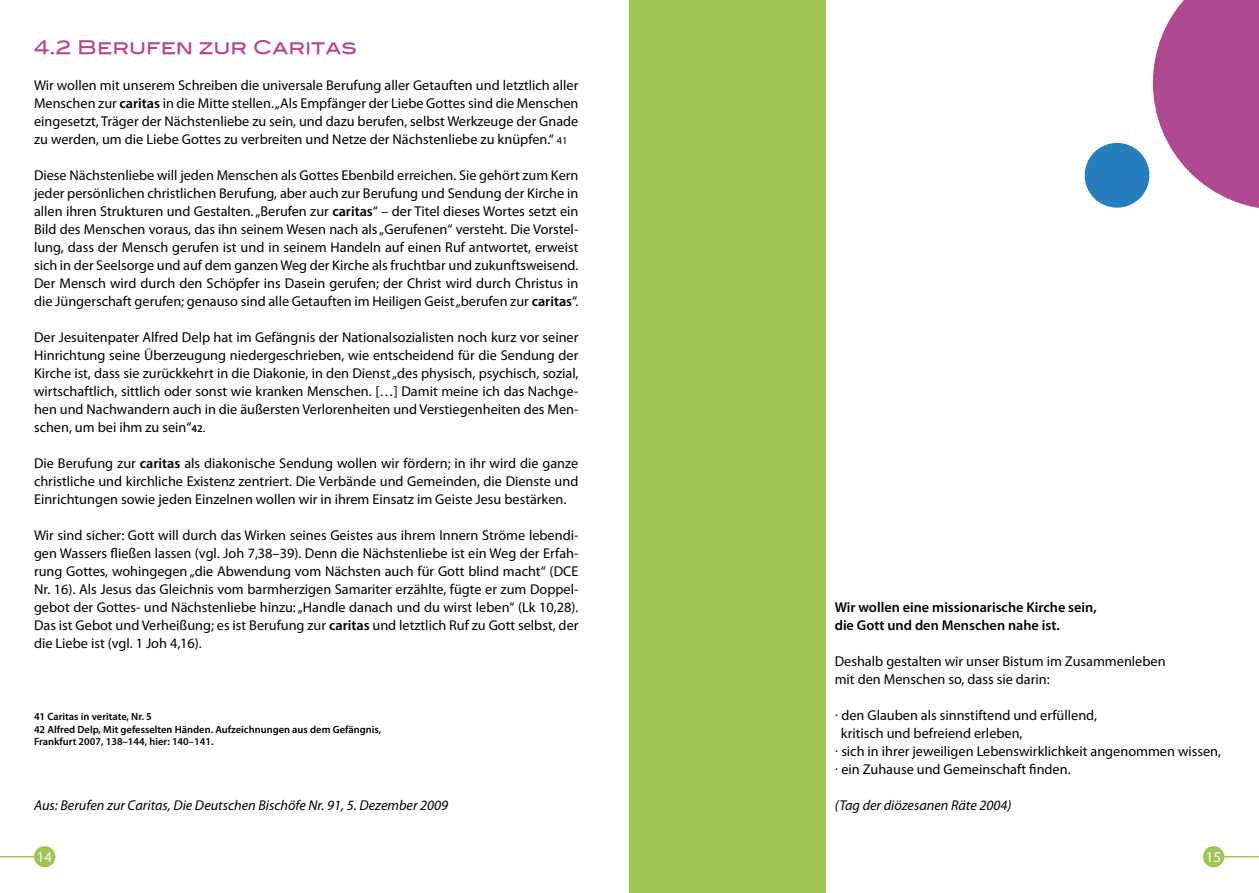
<style>
.page{position:relative;width:1259px;height:893px;background:#fff}
.page>*{position:absolute;margin:0;border:0;box-sizing:border-box;transform-origin:0 0}
.t1{font:18.75px "Blair Md ITCTT Medium";color:#af4991}
.t2{font:15px "Myriad Pro";color:#fff}
.t3{font:14.25px/18px "Myriad Pro";color:#000;text-align:justify}
.t4{font:italic 14.25px "Myriad Pro";color:#000}
.t5{font:600 14.25px/18px "Myriad Pro";color:#000}
.t6{font:600 10.5px/12.6px "Myriad Pro";color:#000}
.s1{font-weight:600}
.s2{font-size:10.5px}
.s3{font-weight:600;font-size:10.5px}
.s4{font-family:"Calibri"}
</style>
<div class="page">
<hr style="left:0;top:856px;width:55px;height:1px;background:#9ec551">
<div style="left:34px;top:846px;width:21px;height:21px;background:#9ec551;border-radius:50%"></div>
<hr style="left:1203px;top:856px;width:56px;height:1px;background:#9ec551">
<div style="left:1203px;top:846px;width:21px;height:21px;background:#9ec551;border-radius:50%"></div>
<div style="left:629px;top:0;width:197px;height:893px;background:#9ec551"></div>
<svg style="left:1084px;top:0;width:175px;height:208px"></svg>
<h1 class="t1" style="left:34px;top:32px;width:324px">4.2 Berufen zur Caritas</h1>
<p class="t3" style="left:34px;top:76px;width:546px">Wir wollen mit unserem Schreiben die universale Berufung aller Getauften und letztlich aller Menschen zur <span class="s1">caritas</span> in die Mitte stellen. „Als Empfänger der Liebe Gottes sind die Menschen eingesetzt, Träger der Nächstenliebe zu sein, und dazu berufen, selbst Werkzeuge der Gnade zu werden, um die Liebe Gottes zu verbreiten und Netze der Nächstenliebe zu knüpfen.“ <span class="s2">41</span></p>
<p class="t3" style="left:34px;top:166px;width:546px">Diese Nächstenliebe will jeden Menschen als Gottes Ebenbild erreichen. Sie gehört zum Kern jeder persönlichen christlichen Berufung, aber auch zur Berufung und Sendung der Kirche in allen ihren Strukturen und Gestalten. „Berufen zur <span class="s1">caritas</span>“ – der Titel dieses Wortes setzt ein Bild des Menschen voraus, das ihn seinem Wesen nach als „Gerufenen“ versteht. Die Vorstel&shy;lung, dass der Mensch gerufen ist und in seinem Handeln auf einen Ruf antwortet, erweist sich in der Seelsorge und auf dem ganzen Weg der Kirche als fruchtbar und zukunftsweisend.<br>Der Mensch wird durch den Schöpfer ins Dasein gerufen; der Christ wird durch Christus in die Jüngerschaft gerufen; genauso sind alle Getauften im Heiligen Geist „berufen zur <span class="s1">caritas</span>“.</p>
<p class="t3" style="left:34px;top:328px;width:546px">Der Jesuitenpater Alfred Delp hat im Gefängnis der Nationalsozialisten noch kurz vor seiner Hinrichtung seine Überzeugung niedergeschrieben, wie entscheidend für die Sendung der Kirche ist, dass sie zurückkehrt in die Diakonie, in den Dienst „des physisch, psychisch, sozial, wirtschaftlich, sittlich oder sonst wie kranken Menschen. […] Damit meine ich das Nachge&shy;hen und Nachwandern auch in die äußersten Verlorenheiten und Verstiegenheiten des Men&shy;schen, um bei ihm zu sein“<span class="s3">42.</span></p>
<p class="t3" style="left:34px;top:454px;width:546px">Die Berufung zur <span class="s1">caritas</span> als diakonische Sendung wollen wir fördern; in ihr wird die ganze christliche und kirchliche Existenz zentriert. Die Verbände und Gemeinden, die Dienste und Einrichtungen sowie jeden Einzelnen wollen wir in ihrem Einsatz im Geiste Jesu bestärken.</p>
<p class="t3" style="left:34px;top:526px;width:546px">Wir sind sicher: Gott will durch das Wirken seines Geistes aus ihrem Innern Ströme lebendi&shy;gen Wassers fließen lassen (vgl. Joh 7,38–39). Denn die Nächstenliebe ist ein Weg der Erfah&shy;rung Gottes, wohingegen „die Abwendung vom Nächsten auch für Gott blind macht“ (DCE Nr. 16). Als Jesus das Gleichnis vom barmherzigen Samariter erzählte, fügte er zum Doppel&shy;gebot der Gottes- und Nächstenliebe hinzu: „Handle danach und du wirst leben“ (Lk 10,28).<br>Das ist Gebot und Verheißung; es ist Berufung zur <span class="s1">caritas</span> und letztlich Ruf zu Gott selbst, der die Liebe ist (vgl. 1 Joh 4,16).</p>
<p class="t6" style="left:34px;top:710px;width:349px">41 Caritas in veritate, Nr. 5<br>42 Alfred Delp, Mit gefesselten Händen. Aufzeichnungen aus dem Gefängnis,<br>Frankfurt 2007, 138–144, hier: 140–141.</p>
<p class="t4" style="left:34px;top:796px;width:416px">Aus: Berufen zur Caritas, Die Deutschen Bischöfe Nr. 91, 5. Dezember 2009</p>
<p class="t5" style="left:834px;top:598px;width:263px">Wir wollen eine missionarische Kirche sein, die Gott und den Menschen nahe ist.</p>
<p class="t3" style="left:834px;top:652px;width:332px">Deshalb gestalten wir unser Bistum im Zusammenleben mit den Menschen so, dass sie darin:</p>
<p class="t3" style="left:834px;top:706px;width:264px"><span class="s4">·</span> den Glauben als sinnstiftend und erfüllend,</p>
<p class="t3" style="left:840px;top:724px;width:183px">kritisch und befreiend erleben,</p>
<p class="t3" style="left:834px;top:742px;width:388px"><span class="s4">·</span> sich in ihrer jeweiligen Lebenswirklichkeit angenommen wissen,</p>
<p class="t3" style="left:834px;top:760px;width:237px"><span class="s4">·</span> ein Zuhause und Gemeinschaft finden.</p>
<p class="t4" style="left:834px;top:796px;width:178px">(Tag der diözesanen Räte 2004)</p>
<p class="t2" style="left:37px;top:847px;width:17px">14</p>
<p class="t2" style="left:1206px;top:847px;width:17px">15</p>
</div>
